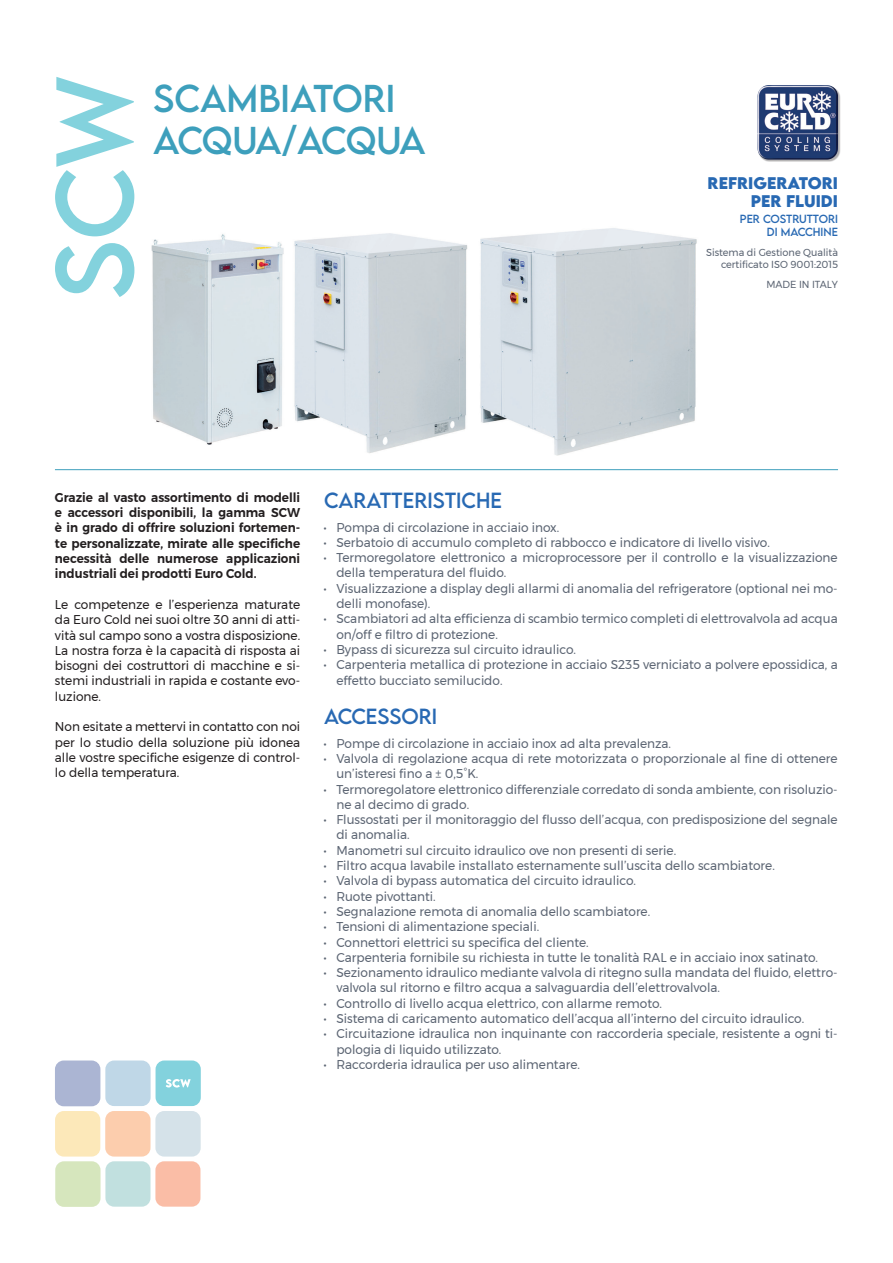
<style>
.page{position:relative;width:893px;height:1263px;background:#fff}
.page>*{position:absolute;margin:0;border:0;box-sizing:border-box;transform-origin:0 0}
.t1{font:97.5px "LEMONMILK";color:#83d2dd}
.t2{font:34.5px/41.4px "LEMONMILK";color:#3d9fbc}
.t3{font:19.5px "LEMONMILK";color:#2869b3}
.t4{font:700 15px/18px "LEMONMILK";color:#2869b3;text-align:right}
.t5{font:12.75px/15.3px "Montserrat";color:#5c6573}
.t6{font:12.75px/15.3px "Montserrat";color:#231f20;text-align:justify;scale:.95 1}
.t7{font:600 12.75px/15.3px "Montserrat";color:#231f20;text-align:justify;scale:.94 1}
.t8{font:10.5px/12.6px "LEMONMILK";color:#2869b3;text-align:right}
.t9{font:10.2px/12.3px "Montserrat";color:#5c6573;text-align:right;scale:.95 1}
</style>
<div class="page">
<div style="left:55px;top:1060px;width:45px;height:46px;background:#abb5d3;border-radius:9px"></div>
<div style="left:105px;top:1060px;width:46px;height:46px;background:#bfd7e7;border-radius:9px"></div>
<div style="left:156px;top:1060px;width:45px;height:46px;background:#83d2dd;border-radius:9px"></div>
<svg style="left:166px;top:1079px;width:25px;height:8px"></svg>
<div style="left:155px;top:1111px;width:46px;height:45px;background:#d5e2e9;border-radius:9px"></div>
<div style="left:55px;top:1111px;width:45px;height:45px;background:#fce8b9;border-radius:9px"></div>
<div style="left:105px;top:1111px;width:45px;height:45px;background:#fccdad;border-radius:9px"></div>
<div style="left:55px;top:1161px;width:46px;height:46px;background:#d6e6bd;border-radius:9px"></div>
<div style="left:155px;top:1161px;width:45px;height:46px;background:#fabda6;border-radius:9px"></div>
<div style="left:105px;top:1161px;width:45px;height:46px;background:#c1e0df;border-radius:9px"></div>
<hr style="left:55px;top:469px;width:783px;height:1px;background:#3d9fbc">
<img style="left:151px;top:228px;width:546px;height:228px">
<div style="left:758px;top:86px;width:83px;height:76px;background:#231f20;opacity:.35"></div>
<img style="left:759px;top:85px;width:68px;height:7px">
<h1 class="t1" style="left:31px;top:300px;width:226px;rotate:-90deg">SCW</h1>
<h2 class="t2" style="left:153px;top:78px;width:274px">SCAMBIATORI<br>ACqua/ACQUA</h2>
<p class="t4" style="left:708px;top:174px;width:132px">REFRIGERATORI<br>PER FLUIDI</p>
<p class="t8" style="left:740px;top:213px;width:100px">PER COSTRUTTORI<br>DI MACCHINE</p>
<p class="t9" style="left:706px;top:246px;width:140px">Sistema di Gestione Qualità certificato ISO 9001:2015</p>
<p class="t9" style="left:766px;top:278px;width:77px">MADE IN ITALY</p>
<p class="t7" style="left:55px;top:490px;width:262px">Grazie al vasto assortimento di modelli e accessori disponibili, la gamma SCW è in grado di offrire soluzioni fortemen&shy;te personalizzate, mirate alle specifiche necessità delle numerose applicazioni industriali dei prodotti Euro Cold.</p>
<p class="t6" style="left:55px;top:597px;width:260px">Le competenze e l’esperienza maturate da Euro Cold nei suoi oltre 30 anni di atti&shy;vità sul campo sono a vostra disposizione.<br>La nostra forza è la capacità di risposta ai bisogni dei costruttori di macchine e si&shy;stemi industriali in rapida e costante evo&shy;luzione.</p>
<p class="t6" style="left:55px;top:719px;width:260px">Non esitate a mettervi in contatto con noi per lo studio della soluzione più idonea alle vostre specifiche esigenze di control&shy;lo della temperatura.</p>
<h3 class="t3" style="left:324px;top:488px;width:179px">CARATTERISTICHE</h3>
<p class="t5" style="left:324px;top:519px;width:237px">• Pompa di circolazione in acciaio inox.</p>
<p class="t5" style="left:324px;top:534px;width:448px">• Serbatoio di accumulo completo di rabbocco e indicatore di livello visivo.</p>
<p class="t5" style="left:336px;top:550px;width:503px;text-indent:-13px">• Termoregolatore elettronico a microprocessore per il controllo e la visualizzazione della temperatura del fluido.</p>
<p class="t5" style="left:336px;top:580px;width:503px;text-indent:-13px">• Visualizzazione a display degli allarmi di anomalia del refrigeratore (optional nei mo&shy;delli monofase).</p>
<p class="t5" style="left:336px;top:611px;width:503px;text-indent:-13px">• Scambiatori ad alta efficienza di scambio termico completi di elettrovalvola ad acqua on/off e filtro di protezione.</p>
<p class="t5" style="left:324px;top:642px;width:254px">• Bypass di sicurezza sul circuito idraulico.</p>
<p class="t5" style="left:336px;top:657px;width:503px;text-indent:-13px">• Carpenteria metallica di protezione in acciaio S235 verniciato a polvere epossidica, a effetto bucciato semilucido.</p>
<h3 class="t3" style="left:324px;top:704px;width:115px">ACCESSORI</h3>
<p class="t5" style="left:324px;top:735px;width:349px">• Pompe di circolazione in acciaio inox ad alta prevalenza.</p>
<p class="t5" style="left:336px;top:750px;width:503px;text-indent:-13px">• Valvola di regolazione acqua di rete motorizzata o proporzionale al fine di ottenere un’isteresi fino a ± 0,5°K.</p>
<p class="t5" style="left:336px;top:781px;width:503px;text-indent:-13px">• Termoregolatore elettronico differenziale corredato di sonda ambiente, con risoluzio&shy;ne al decimo di grado.</p>
<p class="t5" style="left:336px;top:812px;width:503px;text-indent:-13px">• Flussostati per il monitoraggio del flusso dell’acqua, con predisposizione del segnale di anomalia.</p>
<p class="t5" style="left:324px;top:842px;width:354px">• Manometri sul circuito idraulico ove non presenti di serie.</p>
<p class="t5" style="left:324px;top:858px;width:453px">• Filtro acqua lavabile installato esternamente sull’uscita dello scambiatore.</p>
<p class="t5" style="left:324px;top:873px;width:314px">• Valvola di bypass automatica del circuito idraulico.</p>
<p class="t5" style="left:324px;top:888px;width:114px">• Ruote pivottanti.</p>
<p class="t5" style="left:324px;top:903px;width:328px">• Segnalazione remota di anomalia dello scambiatore.</p>
<p class="t5" style="left:324px;top:919px;width:217px">• Tensioni di alimentazione speciali.</p>
<p class="t5" style="left:324px;top:934px;width:267px">• Connettori elettrici su specifica del cliente.</p>
<p class="t5" style="left:324px;top:949px;width:496px">• Carpenteria fornibile su richiesta in tutte le tonalità RAL e in acciaio inox satinato.</p>
<p class="t5" style="left:336px;top:965px;width:503px;text-indent:-13px">• Sezionamento idraulico mediante valvola di ritegno sulla mandata del fluido, elettro&shy;valvola sul ritorno e filtro acqua a salvaguardia dell’elettrovalvola.</p>
<p class="t5" style="left:324px;top:995px;width:340px">• Controllo di livello acqua elettrico, con allarme remoto.</p>
<p class="t5" style="left:324px;top:1011px;width:482px">• Sistema di caricamento automatico dell’acqua all’interno del circuito idraulico.</p>
<p class="t5" style="left:336px;top:1026px;width:503px;text-indent:-13px">• Circuitazione idraulica non inquinante con raccorderia speciale, resistente a ogni ti&shy;pologia di liquido utilizzato.</p>
<p class="t5" style="left:324px;top:1056px;width:258px">• Raccorderia idraulica per uso alimentare.</p>
</div>
